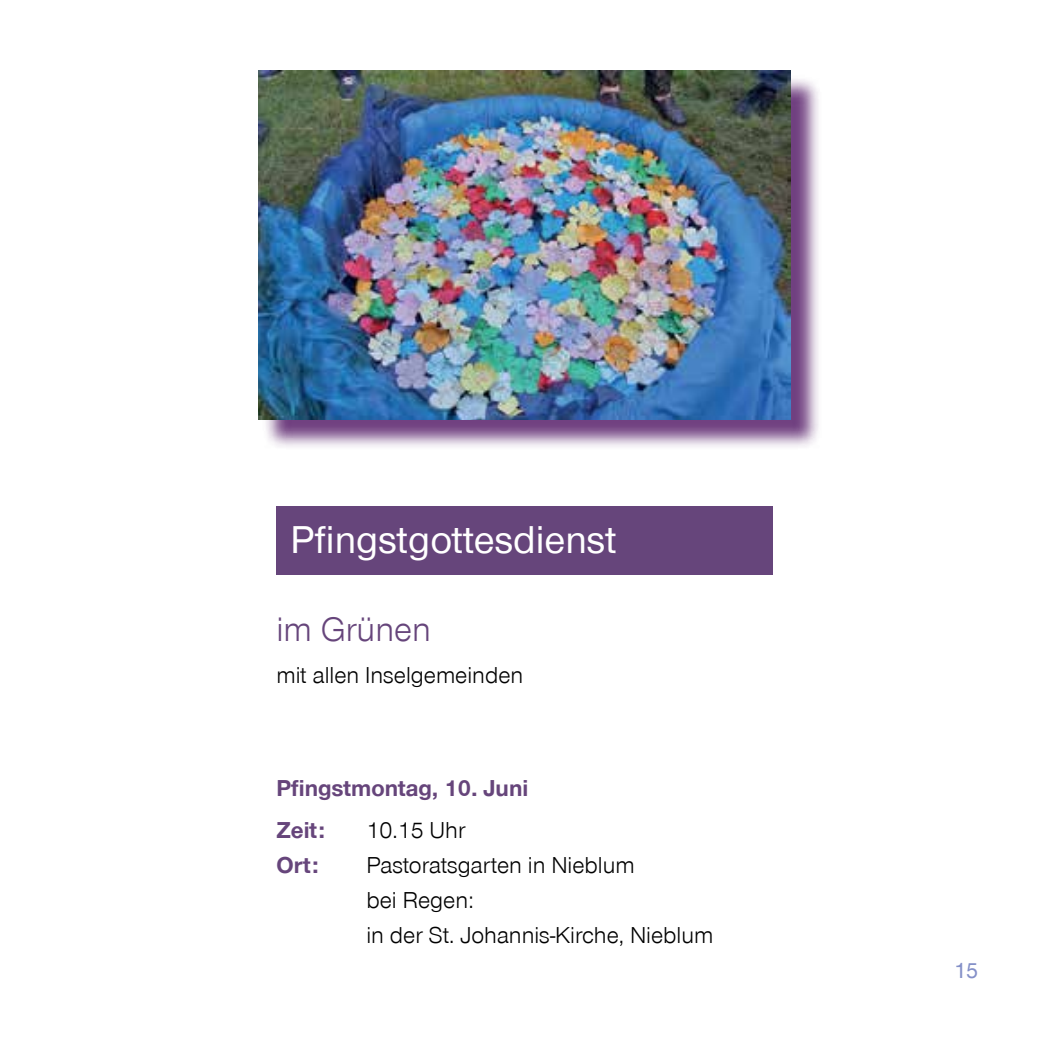
<style>
.page{position:relative;width:1049px;height:1049px;background:#fff}
.page>*{position:absolute;margin:0;border:0;box-sizing:border-box;transform-origin:0 0}
.t1{font:500 40px "Nordelbica";color:#fff}
.t2{font:35px "Nordelbica";color:#66457b}
.t3{font:23.75px/35px "Nordelbica";color:#000}
.t4{font:700 23.75px/42px "Nordelbica";color:#66457b}
.t5{font:500 22.5px "Nordelbica";color:#8490c8}
</style>
<div class="page">
<div style="left:276px;top:506px;width:496px;height:69px;background:#66457b"></div>
<div style="left:262px;top:75px;width:560px;height:375px;background:#410156;opacity:.75"></div>
<img style="left:258px;top:71px;width:533px;height:348px">
<h1 class="t1" style="left:291px;top:516px;width:328px">Pfingstgottesdienst</h1>
<h2 class="t2" style="left:276px;top:609px;width:156px">im Grünen</h2>
<p class="t3" style="left:276px;top:658px;width:248px">mit allen Inselgemeinden</p>
<p class="t4" style="left:276px;top:766px;width:253px">Pfingstmontag, 10. Juni<br>Zeit:</p>
<p class="t3" style="left:366px;top:812px;width:100px">10.15 Uhr</p>
<p class="t4" style="left:276px;top:844px;width:44px">Ort:</p>
<p class="t3" style="left:366px;top:847px;width:349px">Pastoratsgarten in Nieblum<br>bei Regen:<br>in der St. Johannis-Kirche, Nieblum</p>
<p class="t5" style="left:954px;top:957px;width:25px">15</p>
</div>
